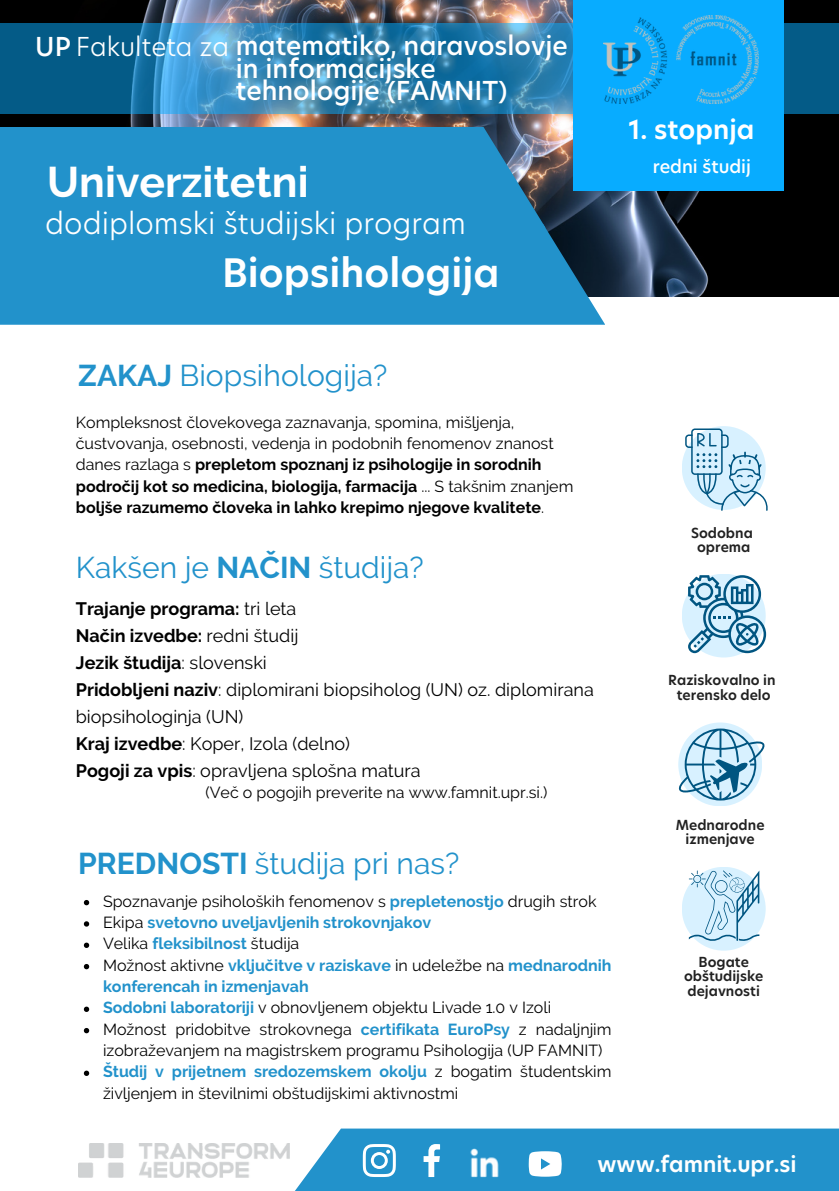
<style>
.page{position:relative;width:839px;height:1191px;background:#fff}
.page>*{position:absolute;margin:0;border:0;box-sizing:border-box;transform-origin:0 0}
.t1{font:700 42.6px "Raleway";color:#fff}
.t2{font:600 38.4px "Hero New";color:#fff}
.t3{font:600 38px "Hero New";color:#fff}
.t4{font:30px "Raleway";color:#2292cb}
.t5{font:300 29.2px "Hero New";color:#fff}
.t6{font:600 26px "Hero New";color:#fff}
.t7{font:500 25.6px/22.4px "Hero New";color:#fff}
.t8{font:600 21.4px "Hero New";color:#fff}
.t9{font:18px/27px "Raleway";color:#000}
.t10{font:700 18px "Raleway";color:#000}
.t11{font:500 17.8px "Hero New";color:#fff}
.t12{font:16px/21.4px "Raleway";color:#000}
.t13{font:700 16px/21.4px "Raleway";color:#2292cb}
.t14{font:600 13.6px/14.4px "Hero New";color:#212121;text-align:center}
.s1{font-weight:300}
.s2{font-weight:700}
.s3{font-weight:400}
.s4{font-weight:700;color:#2292cb}
.s5{font-weight:400;color:#000}
</style>
<div class="page">
<img style="left:0;top:0;width:838px;height:297px">
<svg style="left:0;top:23px;width:838px;height:90px;background:#2479a7"></svg>
<div style="left:573px;top:0;width:210px;height:191px;background:#08acff"></div>
<div style="left:0;top:224px;width:605px;height:101px;background:#2292cb"></div>
<div style="left:0;top:127px;width:545px;height:101px;background:#2292cb"></div>
<img style="left:603px;top:15px;width:155px;height:89px">
<img style="left:78px;top:1143px;width:211px;height:35px">
<svg style="left:289px;top:1129px;width:549px;height:62px;background:#399dd0"></svg>
<svg style="left:84px;top:900px;width:5px;height:5px"></svg>
<svg style="left:84px;top:921px;width:5px;height:6px"></svg>
<svg style="left:84px;top:943px;width:5px;height:5px"></svg>
<svg style="left:84px;top:964px;width:5px;height:5px"></svg>
<svg style="left:84px;top:1007px;width:5px;height:5px"></svg>
<svg style="left:84px;top:1028px;width:5px;height:5px"></svg>
<svg style="left:84px;top:1071px;width:5px;height:5px"></svg>
<svg style="left:678px;top:722px;width:84px;height:84px"></svg>
<svg style="left:678px;top:729px;width:87px;height:72px"></svg>
<svg style="left:681px;top:867px;width:84px;height:84px"></svg>
<svg style="left:688px;top:871px;width:71px;height:71px;background:#b9daec"></svg>
<svg style="left:681px;top:574px;width:84px;height:84px"></svg>
<svg style="left:688px;top:575px;width:78px;height:78px;background:#93bed4"></svg>
<svg style="left:685px;top:428px;width:83px;height:83px"></svg>
<p class="t7" style="left:35px;top:35px;width:534px">UP <span class="s1">Fakulteta za</span> matematiko, naravoslovje</p>
<p class="t7" style="left:236px;top:58px;width:273px">in informacijske tehnologije (FAMNIT)</p>
<p class="t1" style="left:47px;top:157px;width:263px">Univerzitetni</p>
<p class="t5" style="left:45px;top:203px;width:422px">dodiplomski študijski program</p>
<p class="t3" style="left:25px;top:243px;width:466px">Sredozemsko kmetijstvo</p>
<p class="t2" style="left:222px;top:246px;width:279px">Biopsihologija</p>
<p class="t6" style="left:628px;top:111px;width:127px">1. stopnja</p>
<p class="t11" style="left:652px;top:154px;width:100px">redni študij</p>
<p class="t4" style="left:78px;top:358px;width:310px"><span class="s2">ZAKAJ</span> Biopsihologija?</p>
<p class="t12" style="left:76px;top:411px;width:499px">Kompleksnost človekovega zaznavanja, spomina, mišljenja, čustvovanja, osebnosti, vedenja in podobnih fenomenov znanost danes razlaga s <span class="s2">prepletom spoznanj iz psihologije in sorodnih področij kot so medicina, biologija, farmacija</span> ... S takšnim znanjem <span class="s2">boljše razumemo človeka in lahko krepimo njegove kvalitete</span>.</p>
<p class="t4" style="left:76px;top:549px;width:349px">Kakšen je <span class="s2">NAČIN</span> študija?</p>
<p class="t10" style="left:76px;top:598px;width:222px">Trajanje programa: <span class="s3">tri leta</span></p>
<p class="t10" style="left:76px;top:625px;width:224px">Način izvedbe: <span class="s3">redni študij</span></p>
<p class="t10" style="left:76px;top:652px;width:192px">Jezik študija<span class="s3">: slovenski</span></p>
<p class="t9" style="left:76px;top:676px;width:519px"><span class="s2">Pridobljeni naziv</span>: diplomirani biopsiholog (UN) oz. diplomirana biopsihologinja (UN)</p>
<p class="t9" style="left:76px;top:730px;width:276px"><span class="s2">Kraj izvedbe</span>: Koper, Izola (delno)</p>
<p class="t9" style="left:76px;top:757px;width:346px"><span class="s2">Pogoji za vpis</span>: opravljena splošna matura</p>
<p class="t12" style="left:205px;top:782px;width:343px">(Več o pogojih preverite na www.famnit.upr.si.)</p>
<p class="t4" style="left:78px;top:846px;width:382px"><span class="s2">PREDNOSTI</span> študija pri nas?</p>
<p class="t12" style="left:103px;top:890px;width:495px">Spoznavanje psiholoških fenomenov s <span class="s4">prepletenostjo</span> drugih strok</p>
<p class="t13" style="left:103px;top:912px;width:329px"><span class="s5">Ekipa</span> svetovno uveljavljenih strokovnjakov</p>
<p class="t12" style="left:103px;top:933px;width:198px">Velika <span class="s4">fleksibilnost</span> študija</p>
<p class="t13" style="left:103px;top:954px;width:510px"><span class="s5">Možnost aktivne</span> vključitve v raziskave <span class="s5">in udeležbe na</span> mednarodnih konferencah in izmenjavah</p>
<p class="t12" style="left:103px;top:997px;width:450px"><span class="s4">Sodobni laboratoriji</span> v obnovljenem objektu Livade 1.0 v Izoli</p>
<p class="t12" style="left:103px;top:1018px;width:510px">Možnost pridobitve strokovnega <span class="s4">certifikata EuroPsy</span> z nadaljnjim izobraževanjem na magistrskem programu Psihologija (UP FAMNIT)</p>
<p class="t12" style="left:103px;top:1061px;width:510px"><span class="s4">Študij v prijetnem sredozemskem okolju</span> z bogatim študentskim življenjem in številnimi obštudijskimi aktivnostmi</p>
<p class="t14" style="left:691px;top:526px;width:63px">Sodobna</p>
<p class="t14" style="left:697px;top:540px;width:55px">oprema</p>
<p class="t14" style="left:668px;top:673px;width:109px">Raziskovalno in</p>
<p class="t14" style="left:676px;top:688px;width:95px">terensko delo</p>
<p class="t14" style="left:675px;top:818px;width:90px">Mednarodne izmenjave</p>
<p class="t14" style="left:684px;top:955px;width:81px">Bogate obštudijske dejavnosti</p>
<p class="t8" style="left:597px;top:1150px;width:200px">www.famnit.upr.si</p>
</div>
